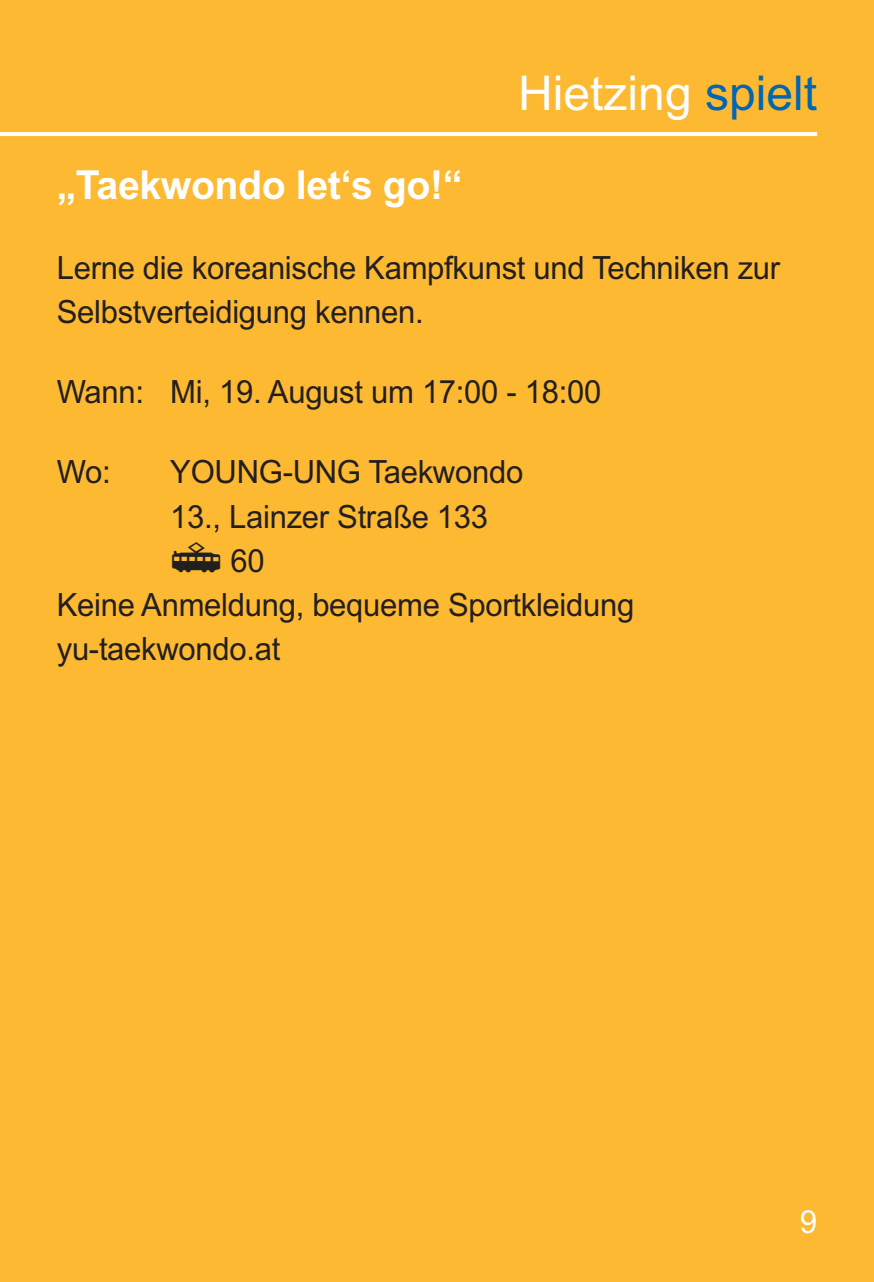
<style>
.page{position:relative;width:874px;height:1282px;background:#fff}
.page>*{position:absolute;margin:0;border:0;box-sizing:border-box;transform-origin:0 0}
.t1{font:48px "Arial";color:#fff}
.t2{font:700 40px "Arial";letter-spacing:-.01em;color:#fff}
.t3{font:32px/44px "Arial";letter-spacing:-.01em;color:#231f20}
.t4{font:32px "Arial";color:#fff}
.s1{color:#0166b3}
.s2{font-family:"Wien Xtra PICTO";font-size:36px}
</style>
<div class="page">
<div style="left:0;top:0;width:873px;height:1281px;background:#fdb931"></div>
<svg style="left:0;top:132px;width:816px;height:4px;background:#fefdfb"></svg>
<p class="t2" style="left:57px;top:162px;width:407px">„Taekwondo let‘s go!“</p>
<h1 class="t1" style="left:518px;top:65px;width:300px">Hietzing <span class="s1">spielt</span></h1>
<p class="t3" style="left:57px;top:246px;width:724px">Lerne die koreanische Kampfkunst und Techniken zur<br>Selbstverteidigung kennen.</p>
<p class="t3" style="left:57px;top:370px;width:546px">Wann: Mi, 19. August um 17:00 - 18:00</p>
<p class="t3" style="left:57px;top:450px;width:56px">Wo:</p>
<p class="t3" style="left:170px;top:450px;width:354px">YOUNG-UNG Taekwondo</p>
<p class="t3" style="left:170px;top:494px;width:319px">13., Lainzer Straße 133</p>
<p class="t3" style="left:170px;top:538px;width:96px"><span class="s2">$</span>60</p>
<p class="t3" style="left:57px;top:582px;width:578px">Keine Anmeldung, bequeme Sportkleidung</p>
<p class="t3" style="left:57px;top:626px;width:225px">yu-taekwondo.at</p>
<p class="t4" style="left:799px;top:1202px;width:19px">9</p>
</div>
